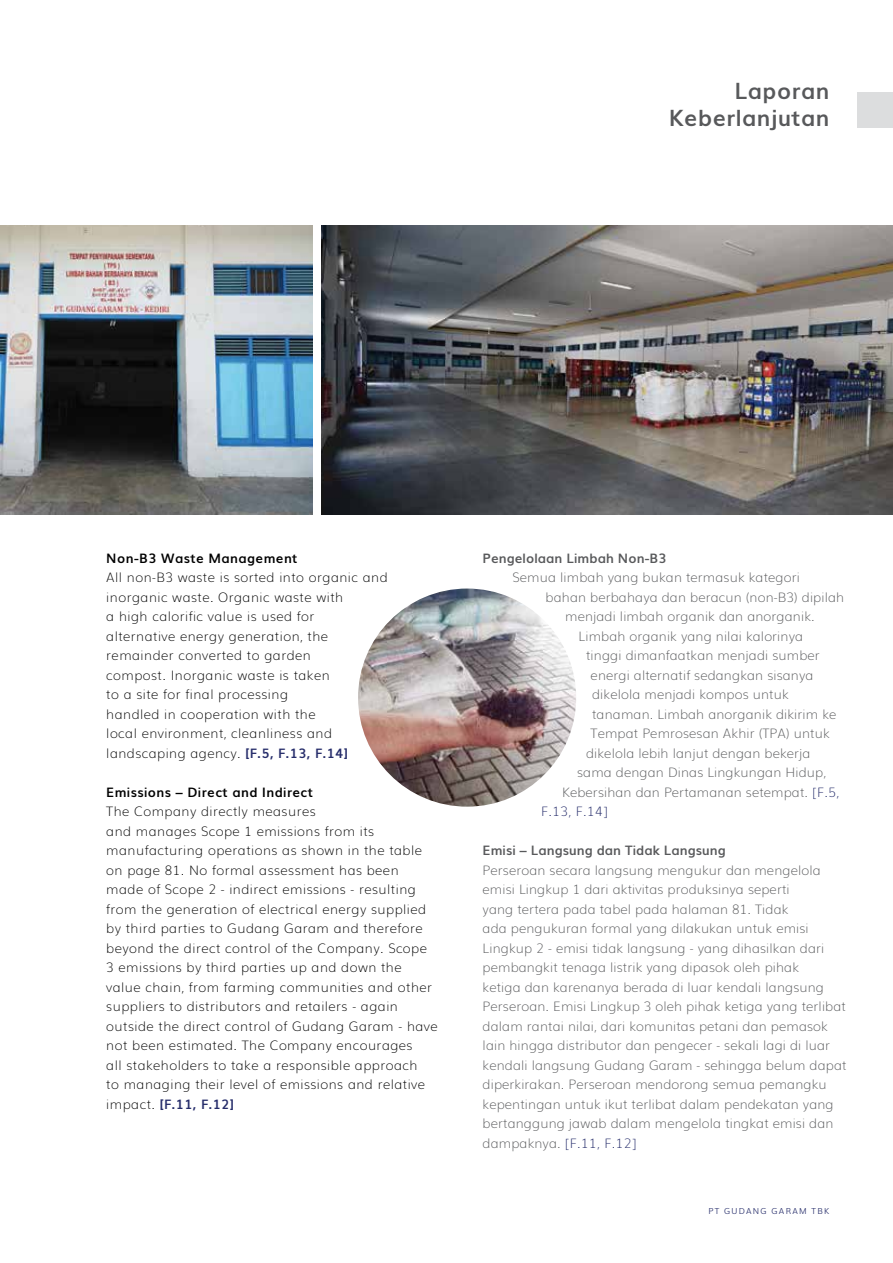
<style>
.page{position:relative;width:893px;height:1263px;background:#fff}
.page>*{position:absolute;margin:0;border:0;box-sizing:border-box;transform-origin:0 0}
.t1{font:700 22.5px/27px "Muli";letter-spacing:.025em;color:#58595b;text-align:right}
.t2{font:200 13.05px/19.5px "Muli";letter-spacing:.01em;color:#58595b}
.t3{font:200 13.05px/19.5px "Muli";letter-spacing:.035em;color:#000}
.t4{font:700 13.05px "Muli";letter-spacing:.01em;color:#58595b}
.t5{font:700 13.05px "Muli";letter-spacing:.035em;color:#000}
.t6{font:200 13.05px "Muli";color:#252c6a}
.t7{font:300 8.25px "Muli";letter-spacing:.15em;color:#252c6a}
.s1{font-weight:700;color:#252c6a}
.s2{color:#252c6a}
</style>
<div class="page">
<div style="left:817px;top:92px;width:76px;height:35px;background:#dcddde"></div>
<div style="left:538px;top:64px;width:318px;height:83px;background:#fff"></div>
<img style="left:322px;top:225px;width:571px;height:289px">
<img style="left:0;top:225px;width:313px;height:289px">
<img style="left:358px;top:588px;width:218px;height:219px;border-radius:109px">
<h1 class="t1" style="left:669px;top:76px;width:162px">Laporan<br>Keberlanjutan</h1>
<p class="t5" style="left:106px;top:548px;width:193px">Non-B3 Waste Management</p>
<p class="t3" style="left:106px;top:567px;width:283px">All non-B3 waste is sorted into organic and inorganic waste. Organic waste with<br>a high calorific value is used for<br>alternative energy generation, the remainder converted to garden<br>compost. Inorganic waste is taken<br>to a site for final processing<br>handled in cooperation with the<br>local environment, cleanliness and landscaping agency. <span class="s1">[F.5, F.13, F.14]</span></p>
<p class="t5" style="left:106px;top:782px;width:208px">Emissions – Direct and Indirect</p>
<p class="t3" style="left:106px;top:801px;width:333px">The Company directly measures<br>and manages Scope 1 emissions from its manufacturing operations as shown in the table on page 81. No formal assessment has been made of Scope 2 - indirect emissions - resulting from the generation of electrical energy supplied by third parties to Gudang Garam and therefore beyond the direct control of the Company. Scope 3 emissions by third parties up and down the value chain, from farming communities and other suppliers to distributors and retailers - again outside the direct control of Gudang Garam - have not been estimated. The Company encourages<br>all stakeholders to take a responsible approach<br>to managing their level of emissions and relative impact. <span class="s1">[F.11, F.12]</span></p>
<p class="t4" style="left:483px;top:548px;width:185px">Pengelolaan Limbah Non-B3</p>
<p class="t2" style="left:513px;top:567px;width:289px">Semua limbah yang bukan termasuk kategori</p>
<p class="t2" style="left:546px;top:586px;width:300px">bahan berbahaya dan beracun (non-B3) dipilah</p>
<p class="t2" style="left:565px;top:606px;width:251px">menjadi limbah organik dan anorganik.</p>
<p class="t2" style="left:579px;top:625px;width:226px">Limbah organik yang nilai kalorinya</p>
<p class="t2" style="left:586px;top:645px;width:235px">tinggi dimanfaatkan menjadi sumber</p>
<p class="t2" style="left:591px;top:664px;width:224px">energi alternatif sedangkan sisanya</p>
<p class="t2" style="left:592px;top:684px;width:198px">dikelola menjadi kompos untuk</p>
<p class="t2" style="left:592px;top:703px;width:246px">tanaman. Limbah anorganik dikirim ke</p>
<p class="t2" style="left:591px;top:723px;width:241px">Tempat Pemrosesan Akhir (TPA) untuk</p>
<p class="t2" style="left:586px;top:742px;width:226px">dikelola lebih lanjut dengan bekerja</p>
<p class="t2" style="left:577px;top:762px;width:250px">sama dengan Dinas Lingkungan Hidup,</p>
<p class="t2" style="left:562px;top:781px;width:278px">Kebersihan dan Pertamanan setempat. <span class="s2">[F.5,</span></p>
<p class="t6" style="left:541px;top:802px;width:68px">F.13, F.14]</p>
<p class="t4" style="left:483px;top:840px;width:244px">Emisi – Langsung dan Tidak Langsung</p>
<p class="t2" style="left:483px;top:859px;width:365px">Perseroan secara langsung mengukur dan mengelola emisi Lingkup 1 dari aktivitas produksinya seperti<br>yang tertera pada tabel pada halaman 81. Tidak<br>ada pengukuran formal yang dilakukan untuk emisi Lingkup 2 - emisi tidak langsung - yang dihasilkan dari pembangkit tenaga listrik yang dipasok oleh pihak<br>ketiga dan karenanya berada di luar kendali langsung Perseroan. Emisi Lingkup 3 oleh pihak ketiga yang terlibat dalam rantai nilai, dari komunitas petani dan pemasok lain hingga distributor dan pengecer - sekali lagi di luar kendali langsung Gudang Garam - sehingga belum dapat diperkirakan. Perseroan mendorong semua pemangku kepentingan untuk ikut terlibat dalam pendekatan yang bertanggung jawab dalam mengelola tingkat emisi dan dampaknya. <span class="s2">[F.11, F.12]</span></p>
<p class="t7" style="left:709px;top:1204px;width:122px">PT GUDANG GARAM TBK</p>
</div>
